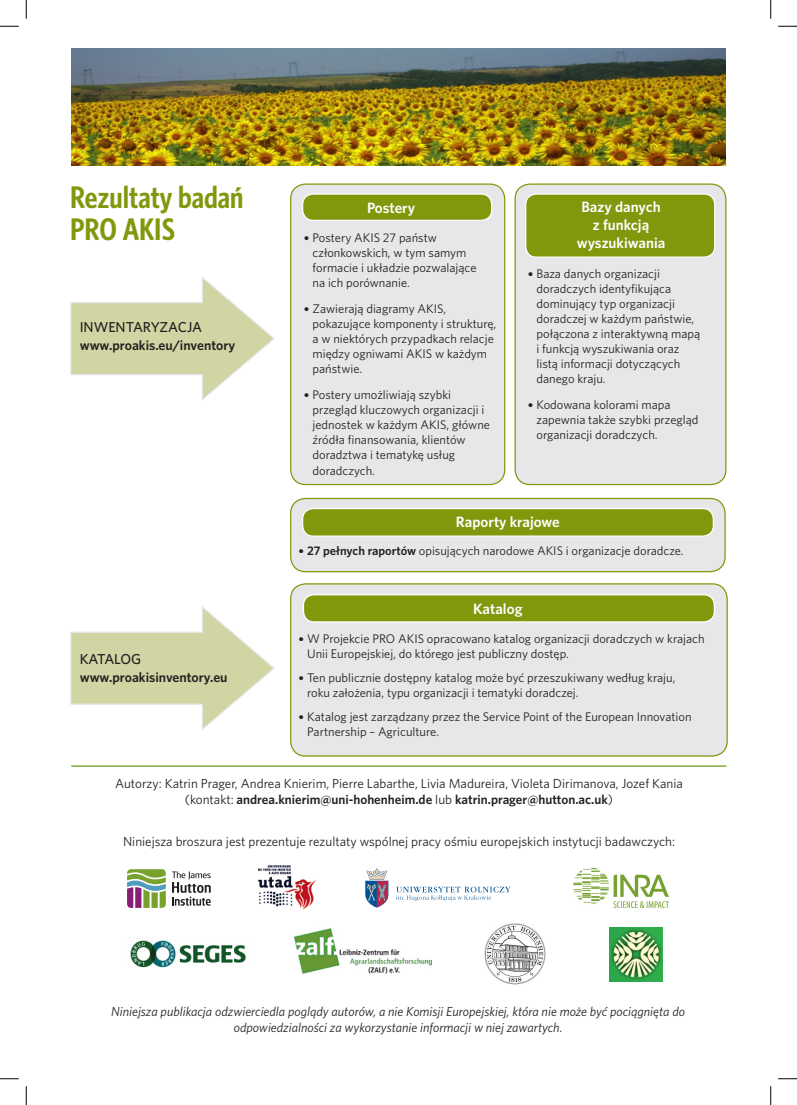
<style>
.page{position:relative;width:797px;height:1105px;background:#fff}
.page>*{position:absolute;margin:0;border:0;box-sizing:border-box;transform-origin:0 0}
.t1{font:600 31.25px/31.2px "Whitney Condensed";color:#81980d}
.t2{font:600 15px/18px "Whitney";color:#fff;text-align:center}
.t3{font:500 14.38px "Whitney";color:#231f20}
.t4{font:500 14.38px "Whitney";letter-spacing:-.025em;color:#231f20}
.t5{font:600 13.75px "Whitney";color:#231f20}
.t6{font:13.12px/15.8px "Whitney";color:#231f20;text-align:center}
.t7{font:italic 13.12px/15.8px "Whitney";color:#231f20;text-align:center}
.t8{font:12.5px/15px "Whitney";color:#231f20}
.s1{font-family:"Syntax";font-size:11.25px}
.s2{font-weight:600}
</style>
<div class="page">
<img style="left:573px;top:868px;width:95px;height:39px">
<img style="left:259px;top:866px;width:56px;height:44px">
<svg style="left:127px;top:869px;width:39px;height:39px;background:#96a27d"></svg>
<svg style="left:172px;top:871px;width:39px;height:35px"></svg>
<div style="left:291px;top:184px;width:214px;height:300px;background:#e6e7e9;border-radius:15px"></div>
<div style="left:290px;top:183px;width:215px;height:302px;border:1px solid #81980d;border-radius:15px"></div>
<div style="left:515px;top:184px;width:211px;height:300px;background:#e6e7e9;border-radius:15px"></div>
<div style="left:514px;top:183px;width:212px;height:302px;border:1px solid #81980d;border-radius:15px"></div>
<div style="left:291px;top:584px;width:436px;height:172px;background:#e6e7e9;border-radius:15px"></div>
<div style="left:290px;top:583px;width:437px;height:174px;border:1px solid #81980d;border-radius:15px"></div>
<svg style="left:70px;top:277px;width:205px;height:124px"></svg>
<div style="left:302px;top:194px;width:189px;height:26px;background:#81980d;border-radius:11px"></div>
<div style="left:302px;top:193px;width:190px;height:28px;border:1px solid #fff;border-radius:11px"></div>
<div style="left:525px;top:194px;width:189px;height:63px;background:#81980d;border-radius:11px"></div>
<div style="left:525px;top:193px;width:190px;height:65px;border:1px solid #fff;border-radius:11px"></div>
<div style="left:291px;top:498px;width:434px;height:74px;background:#e6e7e9;border-radius:15px"></div>
<div style="left:290px;top:498px;width:435px;height:74px;border:1px solid #81980d;border-radius:15px"></div>
<div style="left:302px;top:509px;width:411px;height:27px;background:#81980d;border-radius:11px"></div>
<div style="left:302px;top:508px;width:412px;height:29px;border:1px solid #fff;border-radius:11px"></div>
<div style="left:303px;top:595px;width:411px;height:27px;background:#81980d;border-radius:11px"></div>
<div style="left:303px;top:594px;width:412px;height:28px;border:1px solid #fff;border-radius:11px"></div>
<svg style="left:70px;top:606px;width:205px;height:124px"></svg>
<img style="left:130px;top:940px;width:116px;height:27px">
<img style="left:294px;top:928px;width:137px;height:46px">
<img style="left:609px;top:927px;width:53px;height:55px">
<img style="left:484px;top:923px;width:62px;height:62px">
<img style="left:71px;top:49px;width:654px;height:116px">
<hr style="left:71px;top:765px;width:655px;height:2px;background:#679c16">
<svg style="left:396px;top:886px;width:115px;height:15px"></svg>
<svg style="left:365px;top:868px;width:23px;height:39px"></svg>
<svg style="left:0;top:25px;width:19px;height:2px"></svg>
<svg style="left:778px;top:25px;width:19px;height:2px"></svg>
<svg style="left:0;top:1078px;width:19px;height:1px"></svg>
<svg style="left:778px;top:1078px;width:19px;height:1px"></svg>
<svg style="left:25px;top:0;width:2px;height:19px"></svg>
<svg style="left:25px;top:1086px;width:2px;height:19px"></svg>
<svg style="left:770px;top:0;width:1px;height:19px"></svg>
<svg style="left:770px;top:1086px;width:1px;height:19px"></svg>
<p class="t1" style="left:70px;top:181px;width:175px">Rezultaty badań<br>PRO AKIS</p>
<p class="t3" style="left:80px;top:318px;width:124px">INWENTARYZACJA</p>
<p class="t5" style="left:80px;top:336px;width:157px">www.proakis.eu/inventory</p>
<p class="t4" style="left:80px;top:649px;width:63px">KATALOG</p>
<p class="t5" style="left:80px;top:668px;width:149px">www.proakisinventory.eu</p>
<p class="t2" style="left:367px;top:199px;width:50px">Postery</p>
<p class="t8" style="left:312px;top:230px;width:165px;text-indent:-9px"><span class="s1">•</span> Postery AKIS 27 państw członkowskich, w tym samym formacie i układzie pozwalające na ich porównanie.</p>
<p class="t8" style="left:312px;top:301px;width:185px;text-indent:-9px"><span class="s1">•</span> Zawierają diagramy AKIS, pokazujące komponenty i strukturę, a w niektórych przypadkach relacje między ogniwami AKIS w każdym państwie.</p>
<p class="t8" style="left:312px;top:386px;width:179px;text-indent:-9px"><span class="s1">•</span> Postery umożliwiają szybki przegląd kluczowych organizacji i jednostek w każdym AKIS, główne źródła finansowania, klientów doradztwa i tematykę usług</p>
<p class="t8" style="left:312px;top:463px;width:64px">doradczych.</p>
<p class="t2" style="left:577px;top:197px;width:90px">Bazy danych z funkcją wyszukiwania</p>
<p class="t8" style="left:536px;top:266px;width:165px;text-indent:-9px"><span class="s1">•</span> Baza danych organizacji doradczych identyfikująca dominujący typ organizacji doradczej w każdym państwie, połączona z interaktywną mapą i funkcją wyszukiwania oraz listą informacji dotyczących danego kraju.</p>
<p class="t8" style="left:536px;top:397px;width:163px;text-indent:-9px"><span class="s1">•</span> Kodowana kolorami mapa zapewnia także szybki przegląd organizacji doradczych.</p>
<p class="t2" style="left:456px;top:513px;width:105px">Raporty krajowe</p>
<p class="t8" style="left:298px;top:543px;width:386px"><span class="s1">•</span> <span class="s2">27 pełnych raportów</span> opisujących narodowe AKIS i organizacje doradcze.</p>
<p class="t2" style="left:473px;top:599px;width:51px">Katalog</p>
<p class="t8" style="left:307px;top:631px;width:399px;text-indent:-9px"><span class="s1">•</span> W Projekcie PRO AKIS opracowano katalog organizacji doradczych w krajach<br>Unii Europejskiej, do którego jest publiczny dostęp.</p>
<p class="t8" style="left:307px;top:670px;width:370px;text-indent:-9px"><span class="s1">•</span> Ten publicznie dostępny katalog może być przeszukiwany według kraju, roku założenia, typu organizacji i tematyki doradczej.</p>
<p class="t8" style="left:307px;top:708px;width:386px;text-indent:-9px"><span class="s1">•</span> Katalog jest zarządzany przez the Service Point of the European Innovation<br>Partnership – Agriculture.</p>
<p class="t6" style="left:115px;top:775px;width:569px">Autorzy: Katrin Prager, Andrea Knierim, Pierre Labarthe, Livia Madureira, Violeta Dirimanova, Jozef Kania (kontakt: <span class="s2">andrea.knierim@uni-hohenheim.de</span> lub <span class="s2">katrin.prager@hutton.ac.uk</span>)</p>
<p class="t6" style="left:123px;top:833px;width:553px">Niniejsza broszura jest prezentuje rezultaty wspólnej pracy ośmiu europejskich instytucji badawczych:</p>
<p class="t7" style="left:111px;top:1004px;width:575px">Niniejsza publikacja odzwierciedla poglądy autorów, a nie Komisji Europejskiej, która nie może być pociągnięta do odpowiedzialności za wykorzystanie informacji w niej zawartych.</p>
</div>
